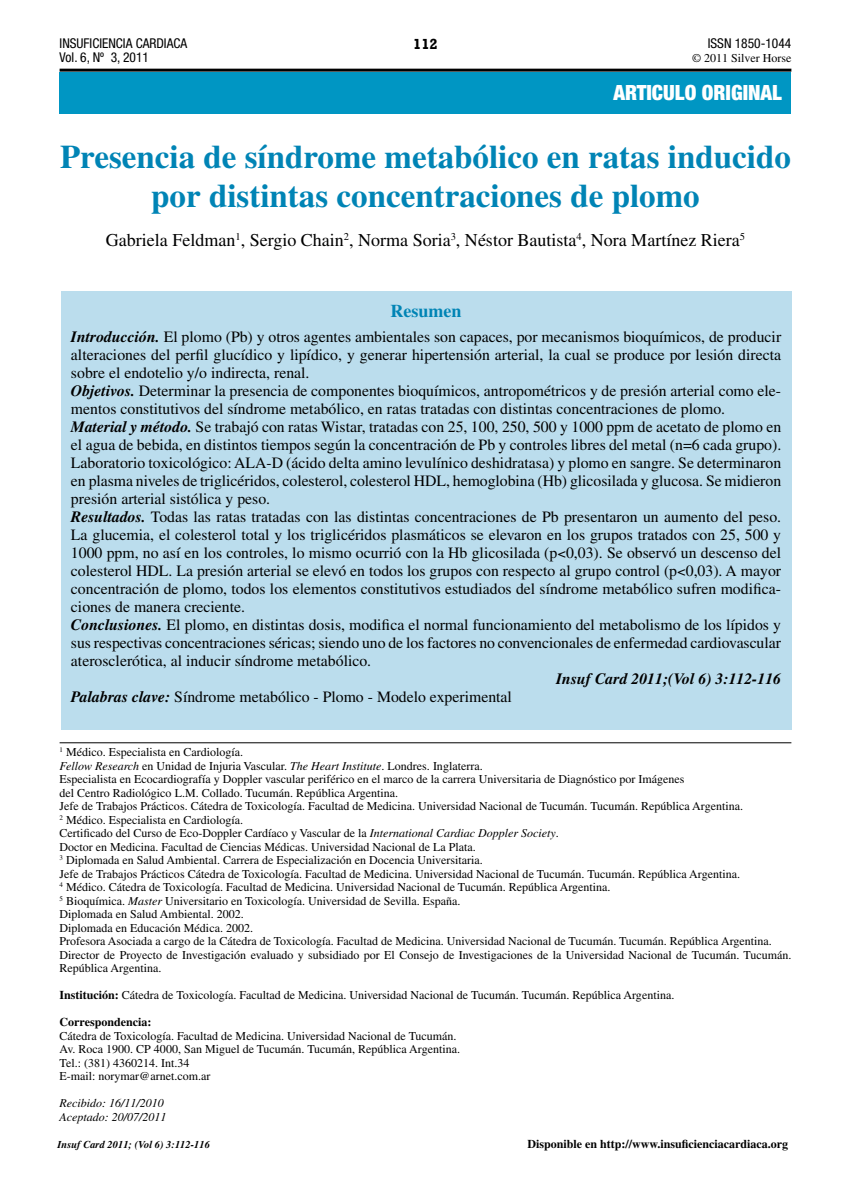
<style>
.page{position:relative;width:851px;height:1191px;background:#fff}
.page>*{position:absolute;margin:0;border:0;box-sizing:border-box;transform-origin:0 0}
.t1{font:700 33px/39px "Times LT Std";color:#0084b5;text-align:center}
.t2{font:900 condensed 21px "Helvetica Neue LT Std";color:#fff}
.t3{font:18px "Times LT Std";color:#000}
.t4{font:700 18px "Times LT Std";color:#0084b5}
.t5{font:15.75px/18px "Times LT Std";color:#000}
.t6{font:italic 700 15.75px "Times LT Std";color:#000}
.t7{font:700 15px "Rockwell";color:#000}
.t8{font:condensed 13.5px/14.4px "Helvetica Neue LT Std";color:#000}
.t9{font:12px/13.5px "Times LT Std";color:#000}
.t10{font:700 12px "Times LT Std";color:#000}
.t11{font:italic 12px/13.5px "Times LT Std";color:#000}
.t12{font:700 condensed 12px "Helvetica Neue LT Std";color:#000}
.t13{font:italic 700 10.5px "Times LT Std";color:#000}
.s1{font-weight:700;font-style:italic}
.s2{font-style:italic}
.s3{font-weight:700}
</style>
<div class="page">
<div style="left:60px;top:72px;width:730px;height:42px;background:#0096c3"></div>
<hr style="left:60px;top:69px;width:731px;height:3px;background:#000">
<hr style="left:60px;top:742px;width:731px;height:1px;background:#000">
<div style="left:61px;top:291px;width:730px;height:438px;background:#bbdded"></div>
<p class="t8" style="left:60px;top:36px;width:129px">INSUFICIENCIA CARDIACA<br>Vol. 6, Nº 3, 2011</p>
<p class="t7" style="left:413px;top:34px;width:26px">112</p>
<p class="t12" style="left:713px;top:35px;width:80px">G Feldman y col.</p>
<p class="t8" style="left:707px;top:36px;width:85px">ISSN 1850-1044</p>
<p class="t9" style="left:692px;top:51px;width:101px">© 2011 Silver Horse</p>
<h2 class="t2" style="left:613px;top:79px;width:170px">ARTICULO ORIGINAL</h2>
<h1 class="t1" style="left:60px;top:136px;width:732px">Presencia de síndrome metabólico en ratas inducido por distintas concentraciones de plomo</h1>
<p class="t3" style="left:106px;top:230px;width:640px">Gabriela Feldman<sup>1</sup>, Sergio Chain<sup>2</sup>, Norma Soria<sup>3</sup>, Néstor Bautista<sup>4</sup>, Nora Martínez Riera<sup>5</sup></p>
<p class="t4" style="left:390px;top:300px;width:72px">Resumen</p>
<p class="t5" style="left:71px;top:328px;width:711px"><span class="s1">Introducción.</span> El plomo (Pb) y otros agentes ambientales son capaces, por mecanismos bioquímicos, de producir alteraciones del perfil glucídico y lipídico, y generar hipertensión arterial, la cual se produce por lesión directa sobre el endotelio y/o indirecta, renal.<br><span class="s1">Objetivos.</span> Determinar la presencia de componentes bioquímicos, antropométricos y de presión arterial como ele&shy;mentos constitutivos del síndrome metabólico, en ratas tratadas con distintas concentraciones de plomo.<br><span class="s1">Material y método.</span> Se trabajó con ratas Wistar, tratadas con 25, 100, 250, 500 y 1000 ppm de acetato de plomo en el agua de bebida, en distintos tiempos según la concentración de Pb y controles libres del metal (n=6 cada grupo).<br>Laboratorio toxicológico: ALA-D (ácido delta amino levulínico deshidratasa) y plomo en sangre. Se determinaron en plasma niveles de triglicéridos, colesterol, colesterol HDL, hemoglobina (Hb) glicosilada y glucosa. Se midieron presión arterial sistólica y peso.<br><span class="s1">Resultados.</span> Todas las ratas tratadas con las distintas concentraciones de Pb presentaron un aumento del peso.<br>La glucemia, el colesterol total y los triglicéridos plasmáticos se elevaron en los grupos tratados con 25, 500 y 1000 ppm, no así en los controles, lo mismo ocurrió con la Hb glicosilada (p 0,03). Se observó un descenso del colesterol HDL. La presión arterial se elevó en todos los grupos con respecto al grupo control (p 0,03). A mayor concentración de plomo, todos los elementos constitutivos estudiados del síndrome metabólico sufren modifica&shy;ciones de manera creciente.<br><span class="s1">Conclusiones.</span> El plomo, en distintas dosis, modifica el normal funcionamiento del metabolismo de los lípidos y sus respectivas concentraciones séricas; siendo uno de los factores no convencionales de enfermedad cardiovascular aterosclerótica, al inducir síndrome metabólico.</p>
<p class="t6" style="left:556px;top:669px;width:226px">Insuf Card 2011;(Vol 6) 3:112-116</p>
<p class="t5" style="left:71px;top:688px;width:442px"><span class="s1">Palabras clave:</span> Síndrome metabólico - Plomo - Modelo experimental</p>
<p class="t9" style="left:60px;top:745px;width:733px"><sup>1</sup> Médico. Especialista en Cardiología.<br><span class="s2">Fellow Research</span> en Unidad de Injuria Vascular. <span class="s2">The Heart Institute</span>. Londres. Inglaterra.<br>Especialista en Ecocardiografía y Doppler vascular periférico en el marco de la carrera Universitaria de Diagnóstico por Imágenes<br>del Centro Radiológico L.M. Collado. Tucumán. República Argentina.<br>Jefe de Trabajos Prácticos. Cátedra de Toxicología. Facultad de Medicina. Universidad Nacional de Tucumán. Tucumán. República Argentina.<br><sup>2</sup> Médico. Especialista en Cardiología.<br>Certificado del Curso de Eco-Doppler Cardíaco y Vascular de la <span class="s2">International Cardiac Doppler Society</span>.<br>Doctor en Medicina. Facultad de Ciencias Médicas. Universidad Nacional de La Plata.<br><sup>3</sup> Diplomada en Salud Ambiental. Carrera de Especialización en Docencia Universitaria.<br>Jefe de Trabajos Prácticos Cátedra de Toxicología. Facultad de Medicina. Universidad Nacional de Tucumán. Tucumán. República Argentina.<br><sup>4</sup> Médico. Cátedra de Toxicología. Facultad de Medicina. Universidad Nacional de Tucumán. República Argentina.<br><sup>5</sup> Bioquímica. <span class="s2">Master</span> Universitario en Toxicología. Universidad de Sevilla. España.<br>Diplomada en Salud Ambiental. 2002.<br>Diplomada en Educación Médica. 2002.<br>Profesora Asociada a cargo de la Cátedra de Toxicología. Facultad de Medicina. Universidad Nacional de Tucumán. Tucumán. República Argentina.<br>Director de Proyecto de Investigación evaluado y subsidiado por El Consejo de Investigaciones de la Universidad Nacional de Tucumán. Tucumán.<br>República Argentina.</p>
<p class="t9" style="left:60px;top:988px;width:616px"><span class="s3">Institución:</span> Cátedra de Toxicología. Facultad de Medicina. Universidad Nacional de Tucumán. Tucumán. República Argentina.</p>
<p class="t10" style="left:60px;top:1015px;width:93px">Correspondencia:</p>
<p class="t9" style="left:60px;top:1029px;width:402px">Cátedra de Toxicología. Facultad de Medicina. Universidad Nacional de Tucumán.<br>Av. Roca 1900. CP 4000, San Miguel de Tucumán. Tucumán, República Argentina.<br>Tel.: (381) 4360214. Int.34<br>E-mail: norymar@arnet.com.ar</p>
<p class="t11" style="left:60px;top:1096px;width:108px">Recibido: 16/11/2010<br>Aceptado: 20/07/2011</p>
<p class="t13" style="left:57px;top:1137px;width:154px">Insuf Card 2011; (Vol 6) 3:112-116</p>
<p class="t10" style="left:527px;top:1137px;width:262px">Disponible en http://www.insuficienciacardiaca.org</p>
</div>
